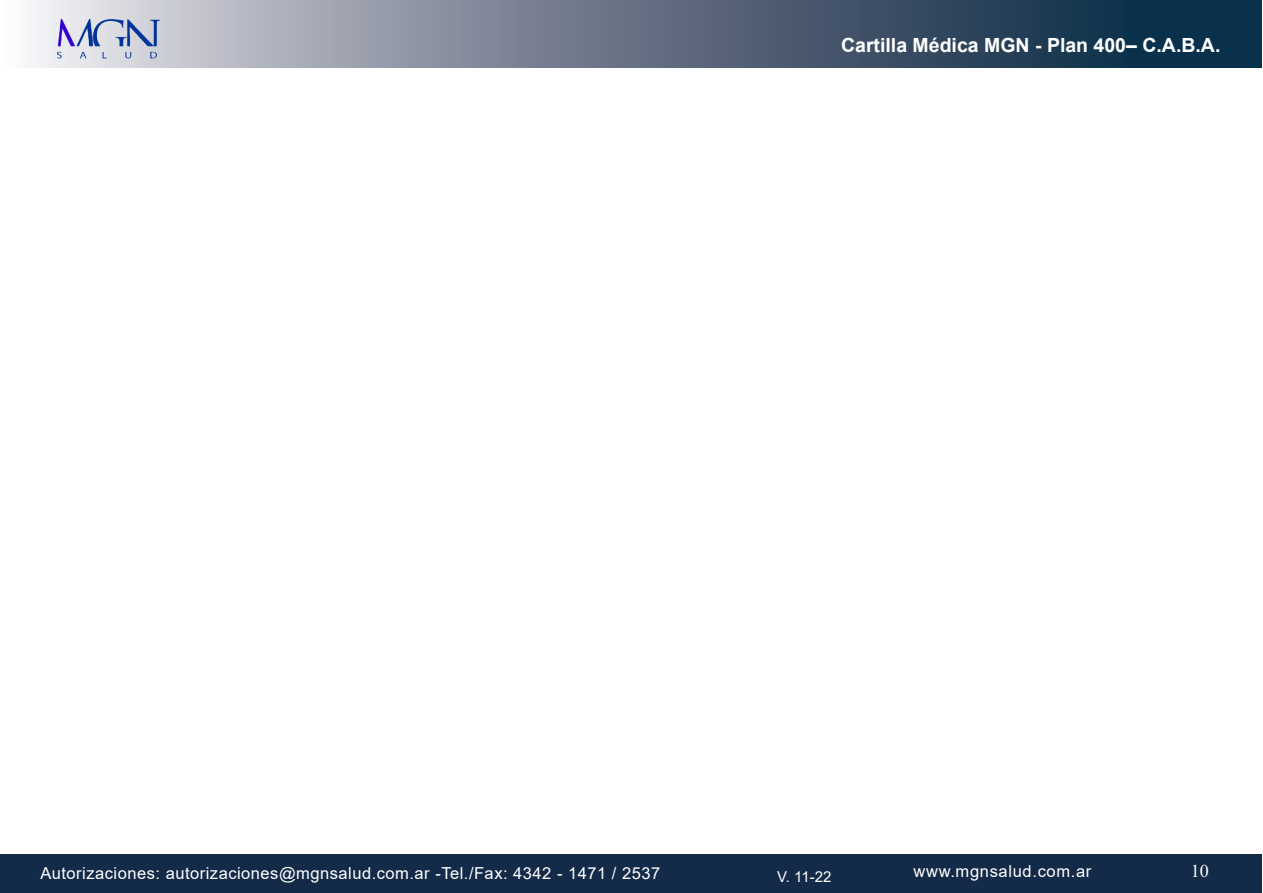
<style>
.page{position:relative;width:1263px;height:893px;background:#fff}
.page>*{position:absolute;margin:0;border:0;box-sizing:border-box;transform-origin:0 0}
.t1{font:700 19.5px "Arial";color:#fff}
.t2{font:18px "Times New Roman";color:#fff}
.t3{font:16.5px "Arial";letter-spacing:.03em;color:#fff}
.t4{font:15px "Arial";color:#fff}
</style>
<div class="page">
<div style="left:1px;top:854px;width:1261px;height:39px;background:#132a48"></div>
<svg style="left:30px;top:0;width:1231px;height:67px;background:#637285"></svg>
<img style="left:55px;top:17px;width:107px;height:43px">
<p class="t1" style="left:841px;top:31px;width:381px">Cartilla Médica MGN - Plan 400– C.A.B.A.</p>
<p class="t3" style="left:40px;top:861px;width:621px">Autorizaciones: autorizaciones@mgnsalud.com.ar -Tel./Fax: 4342 - 1471 / 2537</p>
<p class="t4" style="left:777px;top:866px;width:56px">V. 11-22</p>
<p class="t3" style="left:913px;top:860px;width:179px">www.mgnsalud.com.ar</p>
<p class="t2" style="left:1191px;top:858px;width:19px">10</p>
</div>
